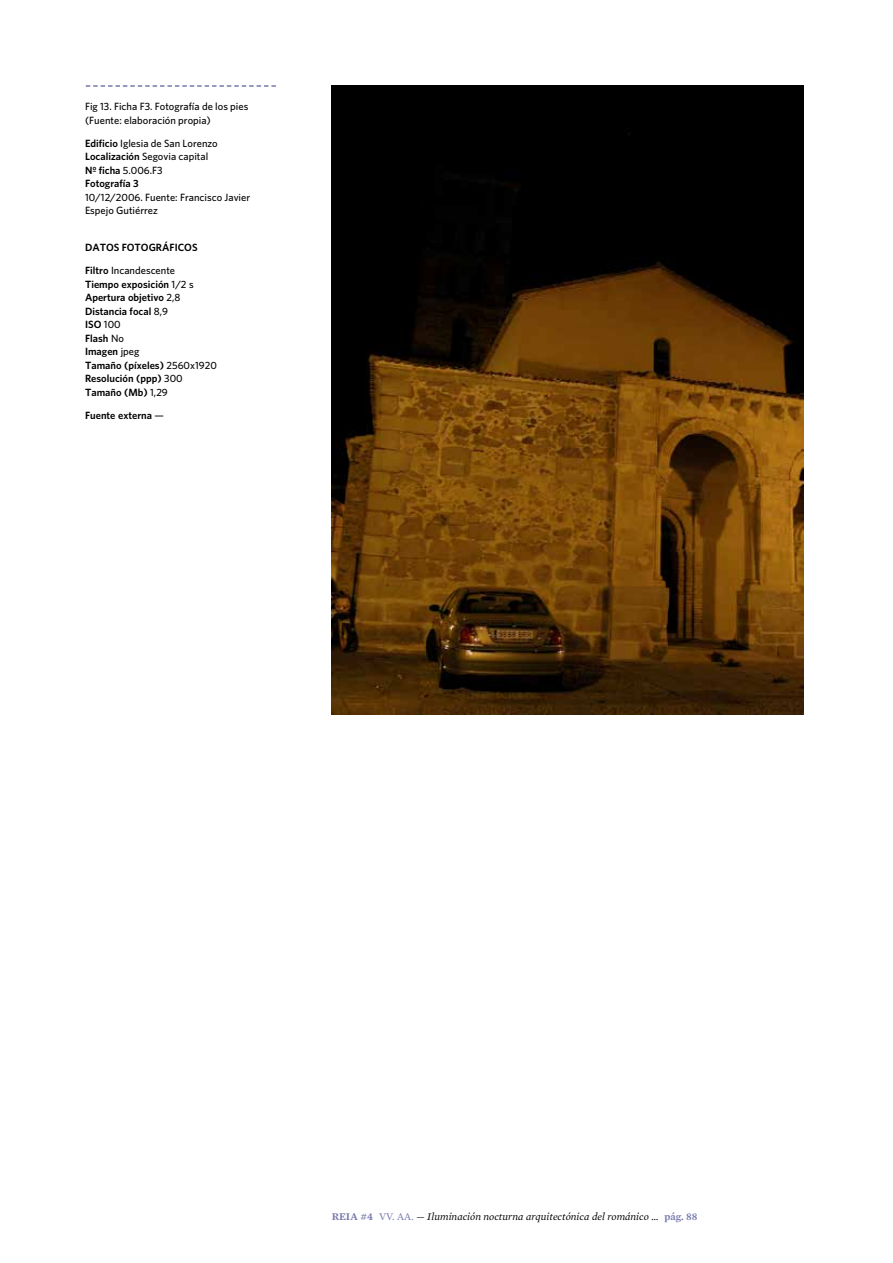
<style>
.page{position:relative;width:893px;height:1263px;background:#fff}
.page>*{position:absolute;margin:0;border:0;box-sizing:border-box;transform-origin:0 0}
.t1{font:500 10.5px/13.5px "Whitney";color:#000}
.t2{font:600 10.5px/13.5px "Whitney";color:#000}
.t3{font:italic 10.5px "Mercury Text G1";color:#000}
.s1{font-weight:600}
.s2{font-weight:500}
.s3{font-weight:600;font-style:normal;color:#7678ab}
.s4{font-style:normal;color:#7678ab}
.s5{font-style:normal}
</style>
<div class="page">
<svg style="left:86px;top:85px;width:190px;height:2px"></svg>
<img style="left:332px;top:85px;width:472px;height:629px">
<p class="t1" style="left:85px;top:99px;width:165px">Fig 13. Ficha F3. Fotografía de los pies (Fuente: elaboración propia)</p>
<p class="t1" style="left:85px;top:136px;width:134px"><span class="s1">Edificio</span> Iglesia de San Lorenzo<br><span class="s1">Localización</span> Segovia capital<br><span class="s1">Nº ficha</span> 5.006.F3<br><span class="s1">Fotografía 3</span></p>
<p class="t1" style="left:85px;top:190px;width:167px">10/12/2006. Fuente: Francisco Javier<br>Espejo Gutiérrez</p>
<p class="t2" style="left:85px;top:240px;width:114px">DATOS FOTOGRÁFICOS</p>
<p class="t2" style="left:85px;top:264px;width:133px">Filtro <span class="s2">Incandescente<br></span>Tiempo exposición <span class="s2">1/2 s<br></span>Apertura objetivo <span class="s2">2,8<br></span>Distancia focal <span class="s2">8,9<br></span>ISO <span class="s2">100<br></span>Flash <span class="s2">No<br></span>Imagen <span class="s2">jpeg<br></span>Tamaño (píxeles) <span class="s2">2560x1920<br></span>Resolución (ppp) <span class="s2">300<br></span>Tamaño (Mb) <span class="s2">1,29</span></p>
<p class="t2" style="left:85px;top:408px;width:81px">Fuente externa <span class="s2">—</span></p>
<p class="t3" style="left:332px;top:1210px;width:367px"><span class="s3">REIA #4</span> <span class="s4">VV. AA.</span> <span class="s5">—</span> Iluminación nocturna arquitectónica del románico … <span class="s3">pág. 88</span></p>
</div>
